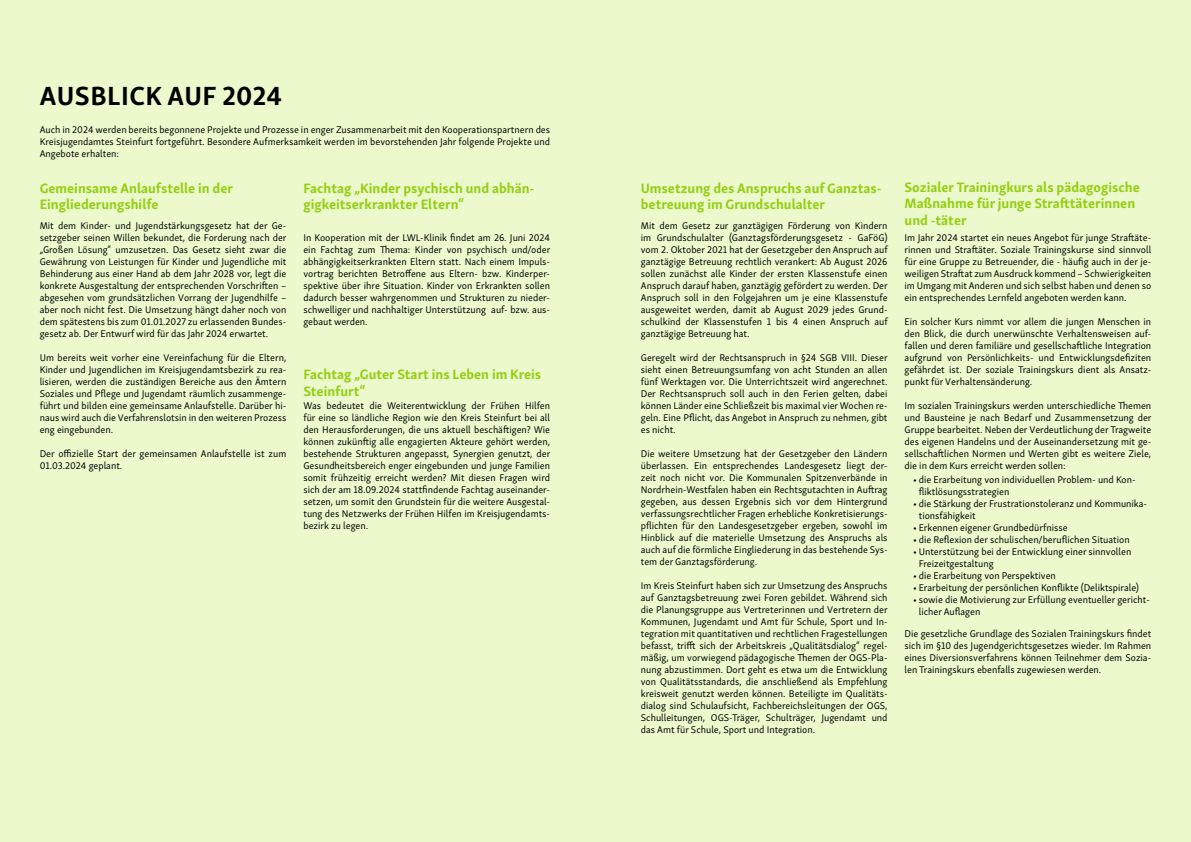
<style>
.page{position:relative;width:1191px;height:842px;background:#ebf9cd}
.page>*{position:absolute;margin:0;border:0;box-sizing:border-box;transform-origin:0 0}
.t1{font:700 27px "Skolar Sans Latn";letter-spacing:.02em;color:#000}
.t2{font:700 14px/16.8px "Skolar Sans Latn";color:#94ce0d}
.t3{font:10px/12px "Skolar Sans Latn";color:#000;text-align:justify}
</style>
<div class="page">
<h1 class="t1" style="left:40px;top:74px;width:244px">AUSBLICK AUF 2024</h1>
<p class="t3" style="left:40px;top:123px;width:512px">Auch in 2024 werden bereits begonnene Projekte und Prozesse in enger Zusammenarbeit mit den Kooperationspartnern des Kreisjugendamtes Steinfurt fortgeführt. Besondere Aufmerksamkeit werden im bevorstehenden Jahr folgende Projekte und Angebote erhalten:</p>
<h2 class="t2" style="left:40px;top:178px;width:195px">Gemeinsame Anlaufstelle in der<br>Eingliederungshilfe</h2>
<h2 class="t2" style="left:303px;top:178px;width:233px">Fachtag „Kinder psychisch und abhän&shy;gigkeitserkrankter Eltern“</h2>
<h2 class="t2" style="left:904px;top:177px;width:237px">Sozialer Trainingkurs als pädagogische<br>Maßnahme für junge Strafttäterinnen und -täter</h2>
<h2 class="t2" style="left:641px;top:178px;width:242px">Umsetzung des Anspruchs auf Ganztas&shy;betreuung im Grundschulalter</h2>
<p class="t3" style="left:40px;top:219px;width:248px">Mit dem Kinder- und Jugendstärkungsgesetz hat der Ge&shy;setzgeber seinen Willen bekundet, die Forderung nach der „Großen Lösung“ umzusetzen. Das Gesetz sieht zwar die Gewährung von Leistungen für Kinder und Jugendliche mit Behinderung aus einer Hand ab dem Jahr 2028 vor, legt die konkrete Ausgestaltung der entsprechenden Vorschriften – abgesehen vom grundsätzlichen Vorrang der Jugendhilfe – aber noch nicht fest. Die Umsetzung hängt daher noch von dem spätestens bis zum 01.01.2027 zu erlassenden Bundes&shy;gesetz ab. Der Entwurf wird für das Jahr 2024 erwartet.</p>
<p class="t3" style="left:40px;top:351px;width:248px">Um bereits weit vorher eine Vereinfachung für die Eltern, Kinder und Jugendlichen im Kreisjugendamtsbezirk zu rea&shy;lisieren, werden die zuständigen Bereiche aus den Ämtern Soziales und Pflege und Jugendamt räumlich zusammenge&shy;führt und bilden eine gemeinsame Anlaufstelle. Darüber hi&shy;naus wird auch die Verfahrenslotsin in den weiteren Prozess eng eingebunden.</p>
<p class="t3" style="left:40px;top:447px;width:248px">Der offizielle Start der gemeinsamen Anlaufstelle ist zum<br>01.03.2024 geplant.</p>
<p class="t3" style="left:641px;top:219px;width:248px">Mit dem Gesetz zur ganztägigen Förderung von Kindern im Grundschulalter (Ganztagsförderungsgesetz - GaFöG) vom 2. Oktober 2021 hat der Gesetzgeber den Anspruch auf ganztägige Betreuung rechtlich verankert: Ab August 2026 sollen zunächst alle Kinder der ersten Klassenstufe einen Anspruch darauf haben, ganztägig gefördert zu werden. Der Anspruch soll in den Folgejahren um je eine Klassenstufe ausgeweitet werden, damit ab August 2029 jedes Grund&shy;schulkind der Klassenstufen 1 bis 4 einen Anspruch auf ganztägige Betreuung hat.</p>
<p class="t3" style="left:641px;top:351px;width:248px">Geregelt wird der Rechtsanspruch in §24 SGB VIII. Dieser sieht einen Betreuungsumfang von acht Stunden an allen fünf Werktagen vor. Die Unterrichtszeit wird angerechnet.<br>Der Rechtsanspruch soll auch in den Ferien gelten, dabei können Länder eine Schließzeit bis maximal vier Wochen re&shy;geln. Eine Pflicht, das Angebot in Anspruch zu nehmen, gibt es nicht.</p>
<p class="t3" style="left:641px;top:447px;width:248px">Die weitere Umsetzung hat der Gesetzgeber den Ländern überlassen. Ein entsprechendes Landesgesetz liegt der&shy;zeit noch nicht vor. Die Kommunalen Spitzenverbände in Nordrhein-Westfalen haben ein Rechtsgutachten in Auftrag gegeben, aus dessen Ergebnis sich vor dem Hintergrund verfassungsrechtlicher Fragen erhebliche Konkretisierungs&shy;pflichten für den Landesgesetzgeber ergeben, sowohl im Hinblick auf die materielle Umsetzung des Anspruchs als auch auf die förmliche Eingliederung in das bestehende Sys&shy;tem der Ganztagsförderung.</p>
<p class="t3" style="left:641px;top:579px;width:248px">Im Kreis Steinfurt haben sich zur Umsetzung des Anspruchs auf Ganztagsbetreuung zwei Foren gebildet. Während sich die Planungsgruppe aus Vertreterinnen und Vertretern der Kommunen, Jugendamt und Amt für Schule, Sport und In&shy;tegration mit quantitativen und rechtlichen Fragestellungen befasst, trifft sich der Arbeitskreis „Qualitätsdialog“ regel&shy;mäßig, um vorwiegend pädagogische Themen der OGS-Pla&shy;nung abzustimmen. Dort geht es etwa um die Entwicklung von Qualitätsstandards, die anschließend als Empfehlung kreisweit genutzt werden können. Beteiligte im Qualitäts&shy;dialog sind Schulaufsicht, Fachbereichsleitungen der OGS, Schulleitungen, OGS-Träger, Schulträger, Jugendamt und das Amt für Schule, Sport und Integration.</p>
<p class="t3" style="left:303px;top:231px;width:248px">In Kooperation mit der LWL-Klinik findet am 26. Juni 2024 ein Fachtag zum Thema: Kinder von psychisch und/oder abhängigkeitserkrankten Eltern statt. Nach einem Impuls&shy;vortrag berichten Betroffene aus Eltern- bzw. Kinderper&shy;spektive über ihre Situation. Kinder von Erkrankten sollen dadurch besser wahrgenommen und Strukturen zu nieder&shy;schwelliger und nachhaltiger Unterstützung auf- bzw. aus&shy;gebaut werden.</p>
<p class="t3" style="left:904px;top:231px;width:248px">Im Jahr 2024 startet ein neues Angebot für junge Straftäte&shy;rinnen und Straftäter. Soziale Trainingskurse sind sinnvoll für eine Gruppe zu Betreuender, die - häufig auch in der je&shy;weiligen Straftat zum Ausdruck kommend – Schwierigkeiten im Umgang mit Anderen und sich selbst haben und denen so ein entsprechendes Lernfeld angeboten werden kann.</p>
<p class="t3" style="left:904px;top:315px;width:248px">Ein solcher Kurs nimmt vor allem die jungen Menschen in den Blick, die durch unerwünschte Verhaltensweisen auf&shy;fallen und deren familiäre und gesellschaftliche Integration aufgrund von Persönlichkeits- und Entwicklungsdefiziten gefährdet ist. Der soziale Trainingskurs dient als Ansatz&shy;punkt für Verhaltensänderung.</p>
<p class="t3" style="left:904px;top:399px;width:248px">Im sozialen Trainingskurs werden unterschiedliche Themen und Bausteine je nach Bedarf und Zusammensetzung der Gruppe bearbeitet. Neben der Verdeutlichung der Tragweite des eigenen Handelns und der Auseinandersetzung mit ge&shy;sellschaftlichen Normen und Werten gibt es weitere Ziele, die in dem Kurs erreicht werden sollen:</p>
<p class="t3" style="left:918px;top:472px;width:218px;text-indent:-6px">• die Erarbeitung von individuellen Problem- und Kon&shy;fliktlösungsstrategien</p>
<p class="t3" style="left:918px;top:496px;width:230px;text-indent:-6px">• die Stärkung der Frustrationstoleranz und Kommunika&shy;tionsfähigkeit</p>
<p class="t3" style="left:913px;top:520px;width:156px">• Erkennen eigener Grundbedürfnisse</p>
<p class="t3" style="left:913px;top:532px;width:218px">• die Reflexion der schulischen/beruflichen Situation</p>
<p class="t3" style="left:918px;top:544px;width:214px;text-indent:-6px">• Unterstützung bei der Entwicklung einer sinnvollen<br>Freizeitgestaltung</p>
<p class="t3" style="left:913px;top:568px;width:144px">• die Erarbeitung von Perspektiven</p>
<p class="t3" style="left:913px;top:580px;width:227px">• Erarbeitung der persönlichen Konflikte (Deliktspirale)</p>
<p class="t3" style="left:918px;top:592px;width:233px;text-indent:-6px">• sowie die Motivierung zur Erfüllung eventueller gericht&shy;licher Auflagen</p>
<p class="t3" style="left:904px;top:627px;width:248px">Die gesetzliche Grundlage des Sozialen Trainingskurs findet sich im §10 des Jugendgerichtsgesetzes wieder. Im Rahmen eines Diversionsverfahrens können Teilnehmer dem Sozia&shy;len Trainingskurs ebenfalls zugewiesen werden.</p>
<h2 class="t2" style="left:303px;top:365px;width:239px">Fachtag „Guter Start ins Leben im Kreis<br>Steinfurt“</h2>
<p class="t3" style="left:303px;top:399px;width:248px">Was bedeutet die Weiterentwicklung der Frühen Hilfen für eine so ländliche Region wie den Kreis Steinfurt bei all den Herausforderungen, die uns aktuell beschäftigen? Wie können zukünftig alle engagierten Akteure gehört werden, bestehende Strukturen angepasst, Synergien genutzt, der Gesundheitsbereich enger eingebunden und junge Familien somit frühzeitig erreicht werden? Mit diesen Fragen wird sich der am 18.09.2024 stattfindende Fachtag auseinander&shy;setzen, um somit den Grundstein für die weitere Ausgestal&shy;tung des Netzwerks der Frühen Hilfen im Kreisjugendamts&shy;bezirk zu legen.</p>
</div>
